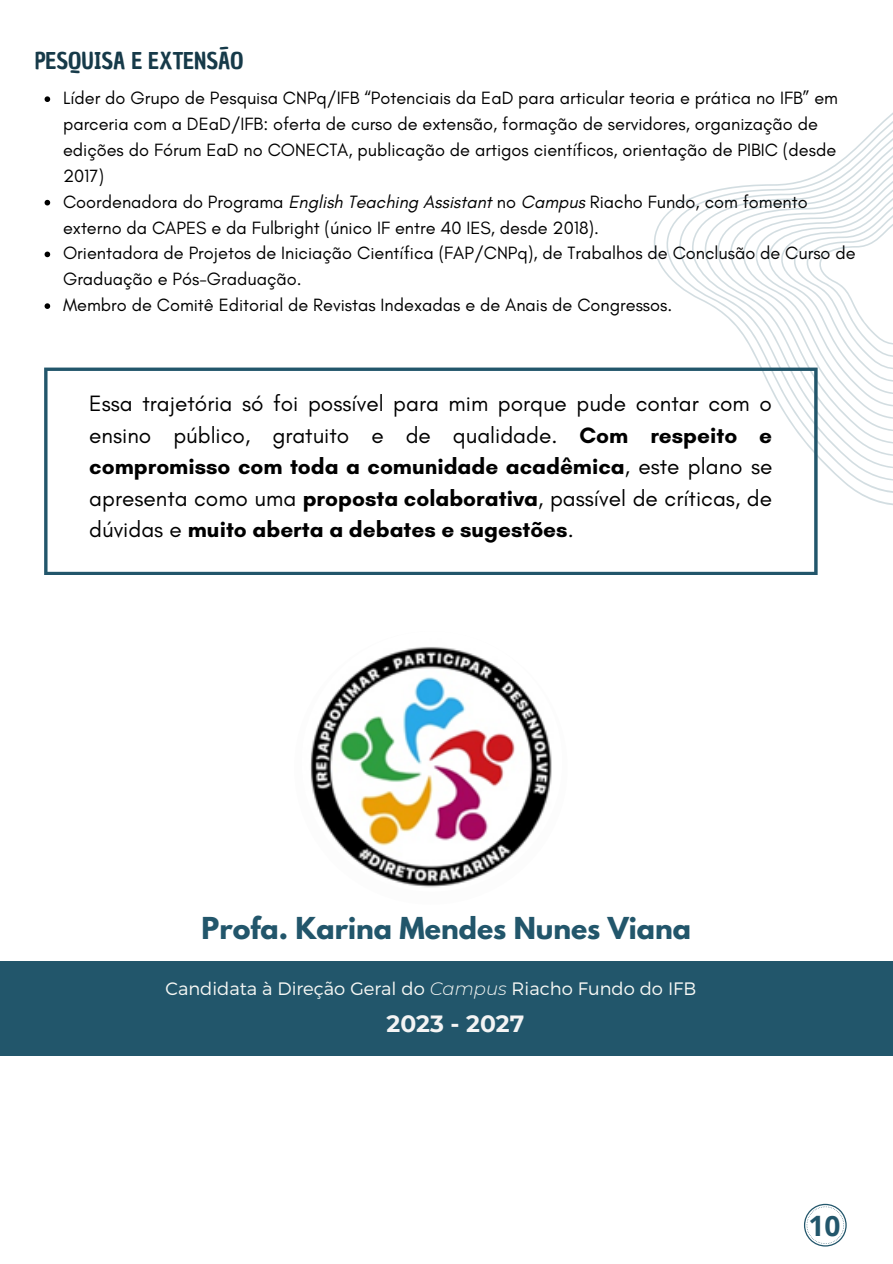
<style>
.page{position:relative;width:893px;height:1264px;background:#fff}
.page>*{position:absolute;margin:0;border:0;box-sizing:border-box;transform-origin:0 0}
.t1{font:700 28.05px "Open Sans";color:#22566b}
.t2{font:700 26.7px "League Spartan";color:#22566b}
.t3{font:700 23.4px "Montserrat";color:#f4f4f4}
.t4{font:22.65px/31.5px "Glacial Indifference";color:#000;text-align:justify}
.t5{font:22.65px "Chau Philomene One";color:#163a49}
.t6{font:18.15px/25.8px "Glacial Indifference";color:#000}
.t7{font:300 18px "Montserrat";color:#f7f8f5}
.s1{font-style:italic}
.s2{font-weight:700}
</style>
<div class="page">
<img style="left:302px;top:631px;width:260px;height:260px;border-radius:50%">
<svg style="left:44px;top:367px;width:773px;height:208px"></svg>
<svg style="left:45px;top:96px;width:5px;height:6px"></svg>
<svg style="left:45px;top:200px;width:5px;height:5px"></svg>
<svg style="left:45px;top:251px;width:5px;height:6px"></svg>
<svg style="left:45px;top:303px;width:5px;height:6px"></svg>
<div style="left:0;top:960px;width:892px;height:95px;background:#22566b"></div>
<svg style="left:619px;top:113px;width:273px;height:433px"></svg>
<svg style="left:804px;top:1203px;width:42px;height:43px"></svg>
<p class="t5" style="left:35px;top:46px;width:210px">PESQUISA E EXTENSÃO</p>
<p class="t6" style="left:63px;top:85px;width:794px">Líder do Grupo de Pesquisa CNPq/IFB “Potenciais da EaD para articular teoria e prática no IFB” em parceria com a DEaD/IFB: oferta de curso de extensão, formação de servidores, organização de edições do Fórum EaD no CONECTA, publicação de artigos científicos, orientação de PIBIC (desde 2017)<br>Coordenadora do Programa <span class="s1">English Teaching Assistant</span> no <span class="s1">Campus</span> Riacho Fundo, com fomento externo da CAPES e da Fulbright (único IF entre 40 IES, desde 2018).<br>Orientadora de Projetos de Iniciação Científica (FAP/CNPq), de Trabalhos de Conclusão de Curso de Graduação e Pós-Graduação.<br>Membro de Comitê Editorial de Revistas Indexadas e de Anais de Congressos.</p>
<p class="t4" style="left:89px;top:387px;width:684px">Essa trajetória só foi possível para mim porque pude contar com o ensino público, gratuito e de qualidade. <span class="s2">Com respeito e compromisso com toda a comunidade acadêmica</span>, este plano se apresenta como uma <span class="s2">proposta colaborativa</span>, passível de críticas, de dúvidas e <span class="s2">muito aberta a debates e sugestões</span>.</p>
<h2 class="t2" style="left:201px;top:914px;width:491px">Profa. Karina Mendes Nunes Viana</h2>
<p class="t7" style="left:165px;top:977px;width:532px">Candidata à Direção Geral do <span class="s1">Campus</span> Riacho Fundo do IFB</p>
<p class="t3" style="left:386px;top:1008px;width:139px">2023 - 2027</p>
<h1 class="t1" style="left:808px;top:1205px;width:34px">10</h1>
</div>
